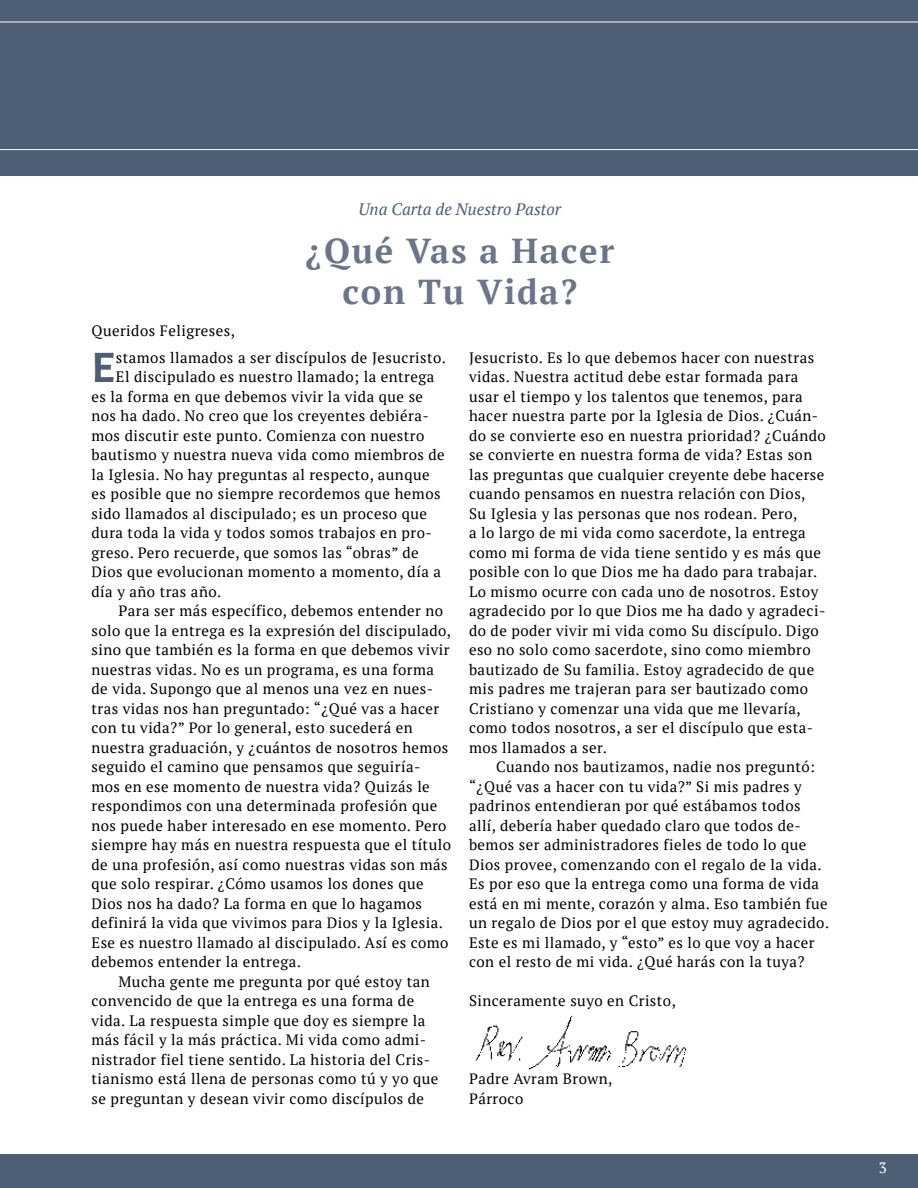
<style>
.page{position:relative;width:918px;height:1188px;background:#fff}
.page>*{position:absolute;margin:0;border:0;box-sizing:border-box;transform-origin:0 0}
.t1{font:700 45.3px "Alegreya Sans";color:#4d5e75}
.t2{font:700 34.5px/41.4px "PT Serif";letter-spacing:.05em;color:#6a758a;text-align:center}
.t3{font:italic 16.5px "PT Serif";color:#4d5e75}
.t4{font:15px/19.5px "PT Serif";letter-spacing:.03em;color:#000}
.t5{font:15px "PT Serif";color:#fff}
</style>
<div class="page">
<div style="left:0;top:1154px;width:918px;height:34px;background:#4d5e75"></div>
<div style="left:0;top:0;width:918px;height:176px;background:#4d5e75"></div>
<hr style="left:0;top:22px;width:918px;height:1px;background:#fff">
<hr style="left:0;top:149px;width:918px;height:1px;background:#fff">
<img style="left:475px;top:1015px;width:212px;height:55px">
<p class="t3" style="left:359px;top:199px;width:204px">Una Carta de Nuestro Pastor</p>
<p class="t4" style="left:92px;top:320px;width:145px">Queridos Feligreses,</p>
<h2 class="t2" style="left:306px;top:230px;width:310px">¿Qué Vas a Hacer con Tu Vida?</h2>
<h1 class="t1" style="left:92px;top:334px;width:25px">E</h1>
<p class="t4" style="left:116px;top:347px;width:332px">stamos llamados a ser discípulos de Jesucristo.</p>
<p class="t4" style="left:116px;top:367px;width:320px">El discipulado es nuestro llamado; la entrega</p>
<p class="t4" style="left:92px;top:386px;width:333px">es la forma en que debemos vivir la vida que se</p>
<p class="t4" style="left:92px;top:406px;width:339px">nos ha dado. No creo que los creyentes debiéra-</p>
<p class="t4" style="left:92px;top:425px;width:334px">mos discutir este punto. Comienza con nuestro</p>
<p class="t4" style="left:92px;top:445px;width:355px">bautismo y nuestra nueva vida como miembros de</p>
<p class="t4" style="left:92px;top:464px;width:340px">la Iglesia. No hay preguntas al respecto, aunque</p>
<p class="t4" style="left:92px;top:484px;width:351px">es posible que no siempre recordemos que hemos</p>
<p class="t4" style="left:92px;top:503px;width:337px">sido llamados al discipulado; es un proceso que</p>
<p class="t4" style="left:92px;top:523px;width:342px">dura toda la vida y todos somos trabajos en pro-</p>
<p class="t4" style="left:92px;top:542px;width:329px">greso. Pero recuerde, que somos las “obras” de</p>
<p class="t4" style="left:92px;top:562px;width:351px">Dios que evolucionan momento a momento, día a</p>
<p class="t4" style="left:92px;top:581px;width:131px">día y año tras año.</p>
<p class="t4" style="left:119px;top:601px;width:326px">Para ser más específico, debemos entender no</p>
<p class="t4" style="left:92px;top:620px;width:361px">solo que la entrega es la expresión del discipulado,</p>
<p class="t4" style="left:92px;top:640px;width:360px">sino que también es la forma en que debemos vivir</p>
<p class="t4" style="left:92px;top:659px;width:344px">nuestras vidas. No es un programa, es una forma</p>
<p class="t4" style="left:92px;top:679px;width:343px">de vida. Supongo que al menos una vez en nues-</p>
<p class="t4" style="left:92px;top:698px;width:349px">tras vidas nos han preguntado: “¿Qué vas a hacer</p>
<p class="t4" style="left:92px;top:718px;width:323px">con tu vida?” Por lo general, esto sucederá en</p>
<p class="t4" style="left:92px;top:737px;width:358px">nuestra graduación, y ¿cuántos de nosotros hemos</p>
<p class="t4" style="left:92px;top:757px;width:330px">seguido el camino que pensamos que seguiría-</p>
<p class="t4" style="left:92px;top:776px;width:340px">mos en ese momento de nuestra vida? Quizás le</p>
<p class="t4" style="left:92px;top:796px;width:347px">respondimos con una determinada profesión que</p>
<p class="t4" style="left:92px;top:815px;width:357px">nos puede haber interesado en ese momento. Pero</p>
<p class="t4" style="left:92px;top:835px;width:361px">siempre hay más en nuestra respuesta que el título</p>
<p class="t4" style="left:92px;top:854px;width:358px">de una profesión, así como nuestras vidas son más</p>
<p class="t4" style="left:92px;top:874px;width:334px">que solo respirar. ¿Cómo usamos los dones que</p>
<p class="t4" style="left:92px;top:893px;width:332px">Dios nos ha dado? La forma en que lo hagamos</p>
<p class="t4" style="left:92px;top:913px;width:353px">definirá la vida que vivimos para Dios y la Iglesia.</p>
<p class="t4" style="left:92px;top:932px;width:359px">Ese es nuestro llamado al discipulado. Así es como</p>
<p class="t4" style="left:92px;top:952px;width:211px">debemos entender la entrega.</p>
<p class="t4" style="left:119px;top:971px;width:313px">Mucha gente me pregunta por qué estoy tan</p>
<p class="t4" style="left:92px;top:991px;width:324px">convencido de que la entrega es una forma de</p>
<p class="t4" style="left:92px;top:1010px;width:335px">vida. La respuesta simple que doy es siempre la</p>
<p class="t4" style="left:92px;top:1030px;width:336px">más fácil y la más práctica. Mi vida como admi-</p>
<p class="t4" style="left:92px;top:1049px;width:340px">nistrador fiel tiene sentido. La historia del Cris-</p>
<p class="t4" style="left:92px;top:1069px;width:348px">tianismo está llena de personas como tú y yo que</p>
<p class="t4" style="left:92px;top:1088px;width:334px">se preguntan y desean vivir como discípulos de</p>
<p class="t4" style="left:469px;top:347px;width:358px">Jesucristo. Es lo que debemos hacer con nuestras vidas. Nuestra actitud debe estar formada para usar el tiempo y los talentos que tenemos, para hacer nuestra parte por la Iglesia de Dios. ¿Cuán&shy;do se convierte eso en nuestra prioridad? ¿Cuándo se convierte en nuestra forma de vida? Estas son las preguntas que cualquier creyente debe hacerse cuando pensamos en nuestra relación con Dios, Su Iglesia y las personas que nos rodean. Pero,<br>a lo largo de mi vida como sacerdote, la entrega como mi forma de vida tiene sentido y es más que posible con lo que Dios me ha dado para trabajar.<br>Lo mismo ocurre con cada uno de nosotros. Estoy agradecido por lo que Dios me ha dado y agradeci&shy;do de poder vivir mi vida como Su discípulo. Digo eso no solo como sacerdote, sino como miembro bautizado de Su familia. Estoy agradecido de que mis padres me trajeran para ser bautizado como Cristiano y comenzar una vida que me llevaría, como todos nosotros, a ser el discípulo que esta&shy;mos llamados a ser.</p>
<p class="t4" style="left:469px;top:757px;width:362px;text-indent:27px">Cuando nos bautizamos, nadie nos preguntó: “¿Qué vas a hacer con tu vida?” Si mis padres y padrinos entendieran por qué estábamos todos allí, debería haber quedado claro que todos de&shy;bemos ser administradores fieles de todo lo que Dios provee, comenzando con el regalo de la vida.<br>Es por eso que la entrega como una forma de vida está en mi mente, corazón y alma. Eso también fue un regalo de Dios por el que estoy muy agradecido.<br>Este es mi llamado, y “esto” es lo que voy a hacer con el resto de mi vida. ¿Qué harás con la tuya?</p>
<p class="t4" style="left:469px;top:991px;width:208px">Sinceramente suyo en Cristo,</p>
<p class="t4" style="left:469px;top:1069px;width:145px">Padre Avram Brown,<br>Párroco</p>
<p class="t5" style="left:879px;top:1158px;width:9px">3</p>
</div>
